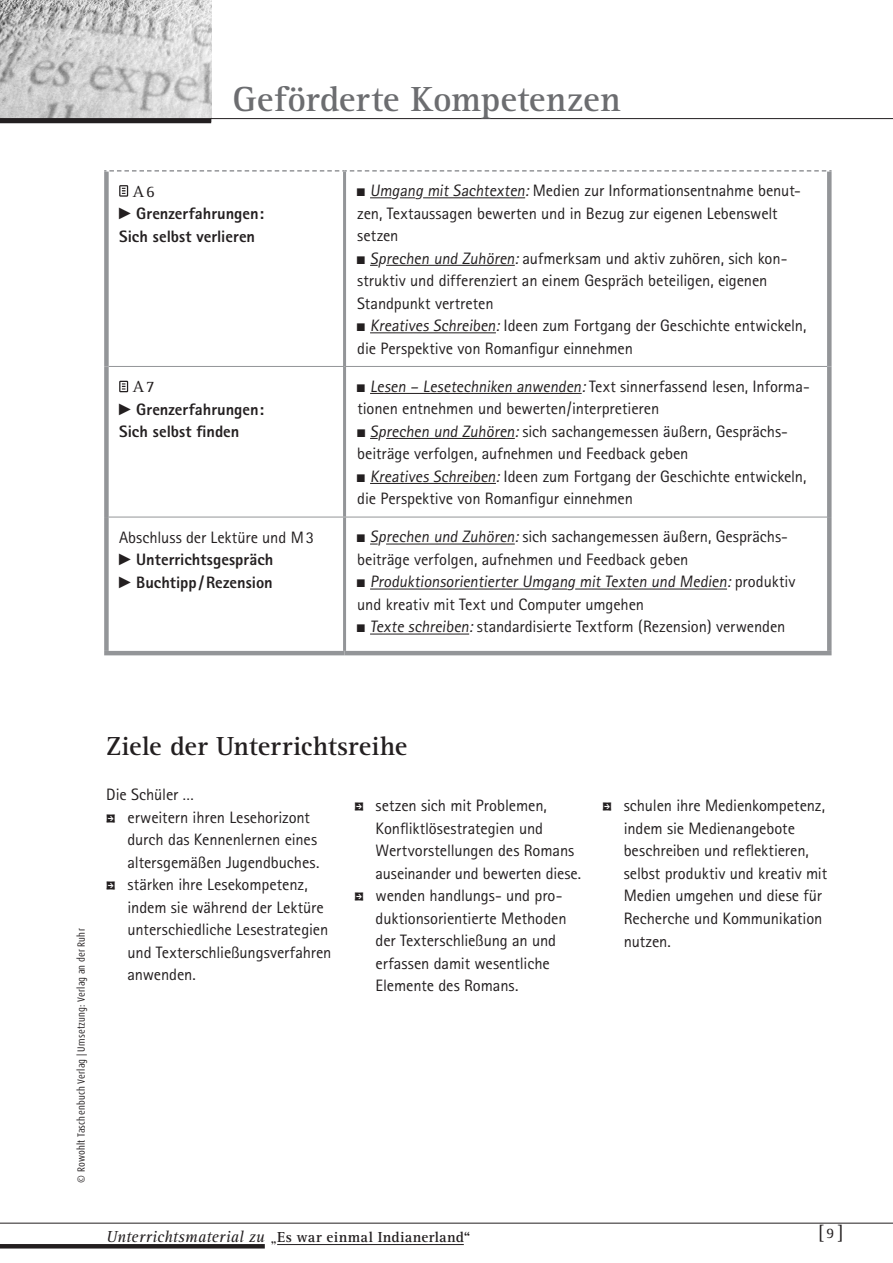
<style>
.page{position:relative;width:893px;height:1263px;background:#fff}
.page>*{position:absolute;margin:0;border:0;box-sizing:border-box;transform-origin:0 0}
.t1{font:700 36px "Rotis Serif";color:#6c6d70}
.t2{font:700 27px "Rotis Serif";letter-spacing:.005em;color:#231f20}
.t3{font:19.5px "Rotis Serif";color:#231f20}
.t4{font:16.5px/22.5px "Rotis Sans Serif";letter-spacing:-.005em;color:#231f20}
.t5{font:800 16.5px/22.5px "Rotis Sans Serif";color:#231f20}
.t6{font:16.5px "Rotis Serif";color:#231f20}
.t7{font:700 15px "Rotis Serif";letter-spacing:.02em;color:#231f20}
.t8{font:15px "Rotis Serif";color:#231f20}
.t9{font:condensed 10.5px "Dax OT";letter-spacing:.02em;color:#231f20}
.s1{font-family:"Arial Narrow";font-weight:700}
.s2{font-family:"Arial Narrow";font-weight:700;font-style:italic}
.s3{font-style:italic}
.s4{font-weight:400}
.s5{font-family:"Kosmik CV Glyphs"}
.s6{font-weight:400;font-style:italic;font-size:16.5px}
</style>
<div class="page">
<hr style="left:277px;top:1244px;width:187px;height:1px;background:#231f20">
<hr style="left:0;top:1223px;width:893px;height:1px;background:#231f20">
<hr style="left:0;top:1244px;width:265px;height:4px;background:#231f20">
<img style="left:0;top:0;width:211px;height:118px">
<hr style="left:0;top:118px;width:893px;height:1px;background:#231f20">
<hr style="left:0;top:119px;width:211px;height:4px;background:#231f20">
<div style="left:104px;top:172px;width:5px;height:194px;background:#939598"></div>
<div style="left:104px;top:366px;width:5px;height:151px;background:#939598"></div>
<div style="left:104px;top:517px;width:5px;height:134px;background:#939598"></div>
<hr style="left:343px;top:172px;width:3px;height:194px;background:#939598">
<hr style="left:343px;top:367px;width:3px;height:150px;background:#939598">
<hr style="left:343px;top:517px;width:3px;height:134px;background:#939598">
<hr style="left:109px;top:366px;width:236px;height:1px;background:#939598">
<hr style="left:345px;top:366px;width:482px;height:1px;background:#939598">
<hr style="left:109px;top:517px;width:236px;height:1px;background:#939598">
<hr style="left:345px;top:517px;width:482px;height:1px;background:#939598">
<svg style="left:104px;top:170px;width:728px;height:2px"></svg>
<div style="left:827px;top:172px;width:5px;height:194px;background:#939598"></div>
<div style="left:827px;top:366px;width:5px;height:151px;background:#939598"></div>
<div style="left:827px;top:517px;width:5px;height:134px;background:#939598"></div>
<hr style="left:104px;top:651px;width:241px;height:4px;background:#939598">
<hr style="left:345px;top:651px;width:487px;height:4px;background:#939598">
<svg style="left:119px;top:185px;width:9px;height:12px"></svg>
<svg style="left:370px;top:197px;width:22px;height:1px"></svg>
<svg style="left:400px;top:197px;width:15px;height:1px"></svg>
<hr style="left:423px;top:197px;width:102px;height:1px;background:#231f20">
<hr style="left:386px;top:265px;width:129px;height:1px;background:#231f20">
<hr style="left:370px;top:332px;width:126px;height:1px;background:#231f20">
<svg style="left:119px;top:381px;width:9px;height:11px"></svg>
<hr style="left:370px;top:393px;width:212px;height:1px;background:#231f20">
<hr style="left:386px;top:438px;width:129px;height:1px;background:#231f20">
<hr style="left:370px;top:483px;width:126px;height:1px;background:#231f20">
<hr style="left:386px;top:544px;width:129px;height:1px;background:#231f20">
<hr style="left:370px;top:589px;width:174px;height:1px;background:#231f20">
<svg style="left:552px;top:589px;width:15px;height:1px"></svg>
<hr style="left:575px;top:589px;width:152px;height:1px;background:#231f20">
<hr style="left:370px;top:634px;width:99px;height:1px;background:#231f20">
<h1 class="t1" style="left:232px;top:77px;width:390px">Geförderte Kompetenzen</h1>
<p class="t6" style="left:133px;top:182px;width:23px">A6</p>
<p class="t5" style="left:119px;top:202px;width:146px"><span class="s1">►</span>Grenzerfahrungen:<br>Sich selbst verlieren</p>
<p class="t6" style="left:133px;top:377px;width:23px">A7</p>
<p class="t5" style="left:119px;top:398px;width:146px"><span class="s1">►</span>Grenzerfahrungen:<br>Sich selbst finden</p>
<p class="t4" style="left:357px;top:179px;width:445px"><span class="s2">■</span> Um<span class="s3">g</span>an<span class="s3">g</span> mit Sachtexten<span class="s3">:</span> Medien zur Informationsentnahme benut&shy;zen, Textaussagen bewerten und in Bezug zur eigenen Lebenswelt setzen</p>
<p class="t4" style="left:357px;top:247px;width:432px"><span class="s2">■</span> S<span class="s3">p</span>rechen und Zuhören<span class="s3">:</span> aufmerksam und aktiv zuhören, sich kon&shy;struktiv und differenziert an einem Gespräch beteiligen, eigenen<br>Standpunkt vertreten</p>
<p class="t4" style="left:357px;top:314px;width:451px"><span class="s2">■</span> Kreatives Schreiben<span class="s3">:</span> Ideen zum Fortgang der Geschichte entwickeln, die Perspektive von Romanfigur einnehmen</p>
<p class="t4" style="left:357px;top:375px;width:454px"><span class="s2">■</span> Lesen – Lesetechniken anwenden<span class="s3">:</span> Text sinnerfassend lesen, Informa&shy;tionen entnehmen und bewerten/interpretieren</p>
<p class="t4" style="left:357px;top:420px;width:430px"><span class="s2">■</span> S<span class="s3">p</span>rechen und Zuhören<span class="s3">:</span> sich sachangemessen äußern, Gesprächs&shy;beiträge verfolgen, aufnehmen und Feedback geben</p>
<p class="t4" style="left:357px;top:465px;width:451px"><span class="s2">■</span> Kreatives Schreiben<span class="s3">:</span> Ideen zum Fortgang der Geschichte entwickeln, die Perspektive von Romanfigur einnehmen</p>
<p class="t5" style="left:119px;top:526px;width:196px"><span class="s4">Abschluss der Lektüre und M3 </span><span class="s1">►</span>Unterrichtsgespräch <span class="s1">►</span>Buchtipp /Rezension</p>
<p class="t4" style="left:357px;top:525px;width:430px"><span class="s2">■</span> S<span class="s3">p</span>rechen und Zuhören<span class="s3">:</span> sich sachangemessen äußern, Gesprächs&shy;beiträge verfolgen, aufnehmen und Feedback geben</p>
<p class="t4" style="left:357px;top:570px;width:440px"><span class="s2">■</span> Produktionsorientierter Um<span class="s3">g</span>an<span class="s3">g</span> mit Texten und Medien<span class="s3">:</span> produktiv und kreativ mit Text und Computer umgehen</p>
<p class="t4" style="left:357px;top:615px;width:430px"><span class="s2">■</span> Texte schreiben<span class="s3">:</span> standardisierte Textform (Rezension) verwenden</p>
<p class="t9" style="left:75px;top:1183px;width:256px;rotate:-90deg">© Rowohlt Taschenbuch Verlag | Umsetzung: Verlag an der Ruhr</p>
<h2 class="t2" style="left:106px;top:730px;width:303px">Ziele der Unterrichtsreihe</h2>
<p class="t4" style="left:106px;top:783px;width:89px">Die Schüler …</p>
<p class="t4" style="left:106px;top:806px;width:205px"><span class="s5">2</span> erweitern ihren Lesehorizont</p>
<p class="t4" style="left:128px;top:828px;width:191px">durch das Kennenlernen eines</p>
<p class="t4" style="left:128px;top:851px;width:193px">altersgemäßen Jugendbuches.</p>
<p class="t4" style="left:106px;top:873px;width:203px"><span class="s5">2</span> stärken ihre Lesekompetenz,</p>
<p class="t4" style="left:128px;top:896px;width:198px">indem sie während der Lektüre</p>
<p class="t4" style="left:128px;top:918px;width:202px">unterschiedliche Lesestrategien</p>
<p class="t4" style="left:128px;top:941px;width:205px">und Texterschließungsverfahren</p>
<p class="t4" style="left:128px;top:963px;width:70px">anwenden.</p>
<p class="t4" style="left:354px;top:794px;width:194px"><span class="s5">2</span> setzen sich mit Problemen,</p>
<p class="t4" style="left:376px;top:817px;width:169px">Konfliktlösestrategien und</p>
<p class="t4" style="left:376px;top:839px;width:200px">Wertvorstellungen des Romans</p>
<p class="t4" style="left:376px;top:862px;width:207px">auseinander und bewerten diese.</p>
<p class="t4" style="left:354px;top:884px;width:210px"><span class="s5">2</span> wenden handlungs- und pro-</p>
<p class="t4" style="left:376px;top:907px;width:192px">duktionsorientierte Methoden</p>
<p class="t4" style="left:376px;top:929px;width:182px">der Texterschließung an und</p>
<p class="t4" style="left:376px;top:952px;width:176px">erfassen damit wesentliche</p>
<p class="t4" style="left:376px;top:974px;width:144px">Elemente des Romans.</p>
<p class="t4" style="left:624px;top:794px;width:205px;text-indent:-21px"><span class="s5">2</span> schulen ihre Medienkompetenz, indem sie Medienangebote beschreiben und reflektieren, selbst produktiv und kreativ mit<br>Medien umgehen und diese für<br>Recherche und Kommunikation nutzen.</p>
<p class="t7" style="left:106px;top:1228px;width:366px"><span class="s6">Unterrichtsmaterial zu</span> <span class="s4">„</span>Es war einmal Indianerland“</p>
<p class="t3" style="left:818px;top:1221px;width:27px">[ ]</p>
<p class="t8" style="left:827px;top:1224px;width:9px">9</p>
</div>
